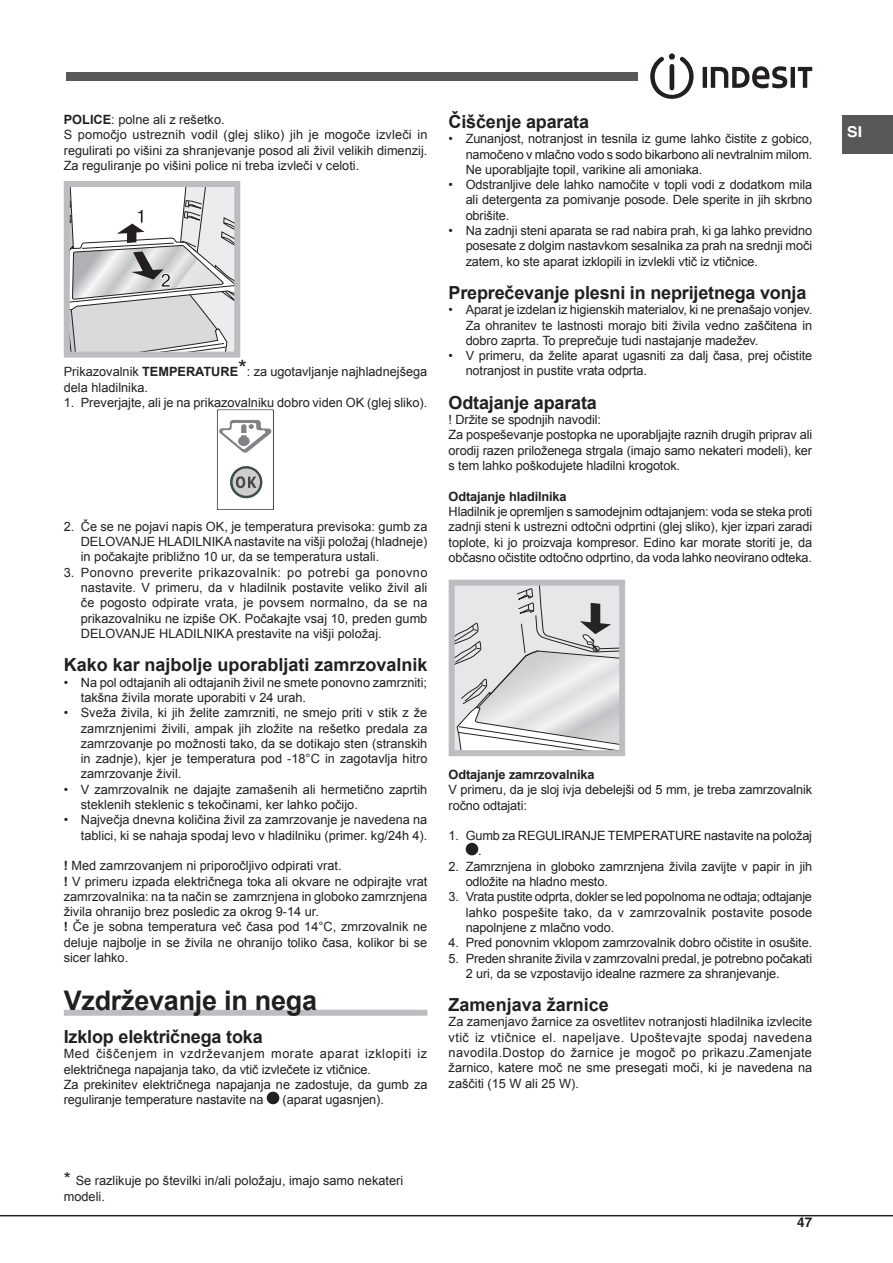
<style>
.page{position:relative;width:893px;height:1263px;background:#fff}
.page>*{position:absolute;margin:0;border:0;box-sizing:border-box;transform-origin:0 0}
.t1{font:700 27px "Arial";letter-spacing:-.01em;color:#231f20}
.t2{font:700 18px "Arial";letter-spacing:-.01em;color:#231f20}
.t3{font:700 15px "Helvetica";color:#fff;scale:1.05 1}
.t4{font:700 13.5px "Helvetica";color:#231f20}
.t5{font:12.75px/15.3px "Arial";color:#231f20}
.t6{font:700 12.75px "Arial";letter-spacing:-.01em;color:#231f20}
.s1{font-weight:700}
.s2{font-size:22.5px}
.s3{font-size:18px}
</style>
<div class="page">
<div style="left:842px;top:115px;width:51px;height:38px;background:#57585a"></div>
<svg style="left:650px;top:53px;width:44px;height:46px"></svg>
<hr style="left:703px;top:67px;width:4px;height:21px;background:#231f20">
<svg style="left:711px;top:66px;width:76px;height:22px"></svg>
<hr style="left:791px;top:67px;width:4px;height:21px;background:#231f20">
<svg style="left:798px;top:67px;width:14px;height:21px"></svg>
<div style="left:66px;top:72px;width:572px;height:8px;background:#57585a"></div>
<hr style="left:0;top:1215px;width:893px;height:1px;background:#231f20">
<div style="left:64px;top:1010px;width:363px;height:6px;background:#bcbdc0"></div>
<svg style="left:71px;top:188px;width:162px;height:163px"></svg>
<div style="left:64px;top:181px;width:176px;height:177px;border:6px solid #bcbdc0"></div>
<svg style="left:217px;top:409px;width:57px;height:101px"></svg>
<div style="left:267px;top:1092px;width:12px;height:12px;background:#231f20;border-radius:50%"></div>
<svg style="left:456px;top:587px;width:162px;height:162px;background:#d9d9db"></svg>
<div style="left:449px;top:580px;width:176px;height:176px;border:6px solid #bcbdc0"></div>
<div style="left:466px;top:843px;width:12px;height:12px;background:#231f20;border-radius:50%"></div>
<p class="t5" style="left:64px;top:112px;width:365px"><span class="s1">POLICE</span>: polne ali z rešetko.<br>S pomočjo ustreznih vodil (glej sliko) jih je mogoče izvleči in regulirati po višini za shranjevanje posod ali živil velikih dimenzij.<br>Za reguliranje po višini police ni treba izvleči v celoti.</p>
<p class="t5" style="left:64px;top:364px;width:365px">Prikazovalnik <span class="s1">TEMPERATURE</span><span class="s2">*</span>: za ugotavljanje najhladnejšega dela hladilnika.</p>
<p class="t5" style="left:64px;top:395px;width:365px">1. Preverjajte, ali je na prikazovalniku dobro viden OK (glej sliko).</p>
<p class="t5" style="left:81px;top:519px;width:348px;text-align:justify;text-indent:-17px">2. Če se ne pojavi napis OK, je temperatura previsoka: gumb za DELOVANJE HLADILNIKA nastavite na višji položaj (hladneje) in počakajte približno 10 ur, da se temperatura ustali.</p>
<p class="t5" style="left:81px;top:565px;width:348px;text-align:justify;text-indent:-17px">3. Ponovno preverite prikazovalnik: po potrebi ga ponovno nastavite. V primeru, da v hladilnik postavite veliko živil ali če pogosto odpirate vrata, je povsem normalno, da se na prikazovalniku ne izpiše OK. Počakajte vsaj 10, preden gumb DELOVANJE HLADILNIKA prestavite na višji položaj.</p>
<h2 class="t2" style="left:64px;top:653px;width:365px">Kako kar najbolje uporabljati zamrzovalnik</h2>
<p class="t5" style="left:81px;top:675px;width:348px;text-indent:-17px">• Na pol odtajanih ali odtajanih živil ne smete ponovno zamrzniti; takšna živila morate uporabiti v 24 urah.</p>
<p class="t5" style="left:81px;top:705px;width:348px;text-align:justify;text-indent:-17px">• Sveža živila, ki jih želite zamrzniti, ne smejo priti v stik z že zamrznjenimi živili, ampak jih zložite na rešetko predala za zamrzovanje po možnosti tako, da se dotikajo sten (stranskih in zadnje), kjer je temperatura pod -18°C in zagotavlja hitro zamrzovanje živil.</p>
<p class="t5" style="left:81px;top:782px;width:348px;text-indent:-17px">• V zamrzovalnik ne dajajte zamašenih ali hermetično zaprtih steklenih steklenic s tekočinami, ker lahko počijo.</p>
<p class="t5" style="left:64px;top:812px;width:365px;text-align:right">• Največja dnevna količina živil za zamrzovanje je navedena na tablici, ki se nahaja spodaj levo v hladilniku (primer. kg/24h 4).</p>
<p class="t5" style="left:64px;top:858px;width:365px"><span class="s1">!</span> Med zamrzovanjem ni priporočljivo odpirati vrat.<br><span class="s1">!</span> V primeru izpada električnega toka ali okvare ne odpirajte vrat zamrzovalnika: na ta način se zamrznjena in globoko zamrznjena živila ohranijo brez posledic za okrog 9-14 ur.<br><span class="s1">!</span> Če je sobna temperatura več časa pod 14°C, zmrzovalnik ne deluje najbolje in se živila ne ohranijo toliko časa, kolikor bi se sicer lahko.</p>
<h1 class="t1" style="left:64px;top:982px;width:255px">Vzdrževanje in nega</h1>
<h2 class="t2" style="left:64px;top:1025px;width:200px">Izklop električnega toka</h2>
<p class="t5" style="left:64px;top:1046px;width:365px">Med čiščenjem in vzdrževanjem morate aparat izklopiti iz električnega napajanja tako, da vtič izvlečete iz vtičnice.<br>Za prekinitev električnega napajanja ne zadostuje, da gumb za reguliranje temperature nastavite na</p>
<p class="t5" style="left:283px;top:1092px;width:103px">(aparat ugasnjen).</p>
<h2 class="t2" style="left:449px;top:110px;width:142px">Čiščenje aparata</h2>
<p class="t5" style="left:466px;top:131px;width:348px;text-align:justify;text-indent:-17px">• Zunanjost, notranjost in tesnila iz gume lahko čistite z gobico, namočeno v mlačno vodo s sodo bikarbono ali nevtralnim milom.<br>Ne uporabljajte topil, varikine ali amoniaka.</p>
<p class="t5" style="left:466px;top:177px;width:348px;text-align:justify;text-indent:-17px">• Odstranljive dele lahko namočite v topli vodi z dodatkom mila ali detergenta za pomivanje posode. Dele sperite in jih skrbno obrišite.</p>
<p class="t5" style="left:466px;top:223px;width:348px;text-align:justify;text-indent:-17px">• Na zadnji steni aparata se rad nabira prah, ki ga lahko previdno posesate z dolgim nastavkom sesalnika za prah na srednji moči zatem, ko ste aparat izklopili in izvlekli vtič iz vtičnice.</p>
<h2 class="t2" style="left:449px;top:281px;width:359px">Preprečevanje plesni in neprijetnega vonja</h2>
<p class="t5" style="left:466px;top:302px;width:348px;text-align:justify;text-indent:-17px">• Aparat je izdelan iz higienskih materialov, ki ne prenašajo vonjev.<br>Za ohranitev te lastnosti morajo biti živila vedno zaščitena in dobro zaprta. To preprečuje tudi nastajanje madežev.</p>
<p class="t5" style="left:466px;top:348px;width:348px;text-indent:-17px">• V primeru, da želite aparat ugasniti za dalj časa, prej očistite notranjost in pustite vrata odprta.</p>
<h2 class="t2" style="left:449px;top:390px;width:150px">Odtajanje aparata</h2>
<p class="t5" style="left:449px;top:412px;width:365px">! Držite se spodnjih navodil:<br>Za pospeševanje postopka ne uporabljajte raznih drugih priprav ali orodij razen priloženega strgala (imajo samo nekateri modeli), ker s tem lahko poškodujete hladilni krogotok.</p>
<p class="t6" style="left:449px;top:488px;width:120px">Odtajanje hladilnika</p>
<p class="t5" style="left:449px;top:504px;width:365px;text-align:justify">Hladilnik je opremljen s samodejnim odtajanjem: voda se steka proti zadnji steni k ustrezni odtočni odprtini (glej sliko), kjer izpari zaradi toplote, ki jo proizvaja kompresor. Edino kar morate storiti je, da občasno očistite odtočno odprtino, da voda lahko neovirano odteka.</p>
<p class="t6" style="left:449px;top:766px;width:148px">Odtajanje zamrzovalnika</p>
<p class="t5" style="left:449px;top:782px;width:365px">V primeru, da je sloj ivja debelejši od 5 mm, je treba zamrzovalnik ročno odtajati:</p>
<p class="t5" style="left:478px;top:828px;width:335px;text-indent:-29px">1. Gumb za REGULIRANJE TEMPERATURE nastavite na položaj .</p>
<p class="t5" style="left:466px;top:859px;width:348px;text-indent:-17px">2. Zamrznjena in globoko zamrznjena živila zavijte v papir in jih odložite na hladno mesto.</p>
<p class="t5" style="left:466px;top:889px;width:348px;text-align:justify;text-indent:-17px">3. Vrata pustite odprta, dokler se led popolnoma ne odtaja; odtajanje lahko pospešite tako, da v zamrzovalnik postavite posode napolnjene z mlačno vodo.</p>
<p class="t5" style="left:449px;top:935px;width:365px">4. Pred ponovnim vklopom zamrzovalnik dobro očistite in osušite.</p>
<p class="t5" style="left:466px;top:950px;width:348px;text-indent:-17px">5. Preden shranite živila v zamrzovalni predal, je potrebno počakati<br>2 uri, da se vzpostavijo idealne razmere za shranjevanje.</p>
<h2 class="t2" style="left:449px;top:993px;width:162px">Zamenjava žarnice</h2>
<p class="t5" style="left:449px;top:1014px;width:365px;text-align:justify">Za zamenjavo žarnice za osvetlitev notranjosti hladilnika izvlecite vtič iz vtičnice el. napeljave. Upoštevajte spodaj navedena navodila.Dostop do žarnice je mogoč po prikazu.Zamenjate žarnico, katere moč ne sme presegati moči, ki je navedena na zaščiti (15 W ali 25 W).</p>
<p class="t5" style="left:64px;top:1173px;width:341px"><span class="s3">*</span> Se razlikuje po številki in/ali položaju, imajo samo nekateri modeli.</p>
<p class="t4" style="left:797px;top:1214px;width:17px">47</p>
<p class="t3" style="left:847px;top:123px;width:16px">SI</p>
</div>
